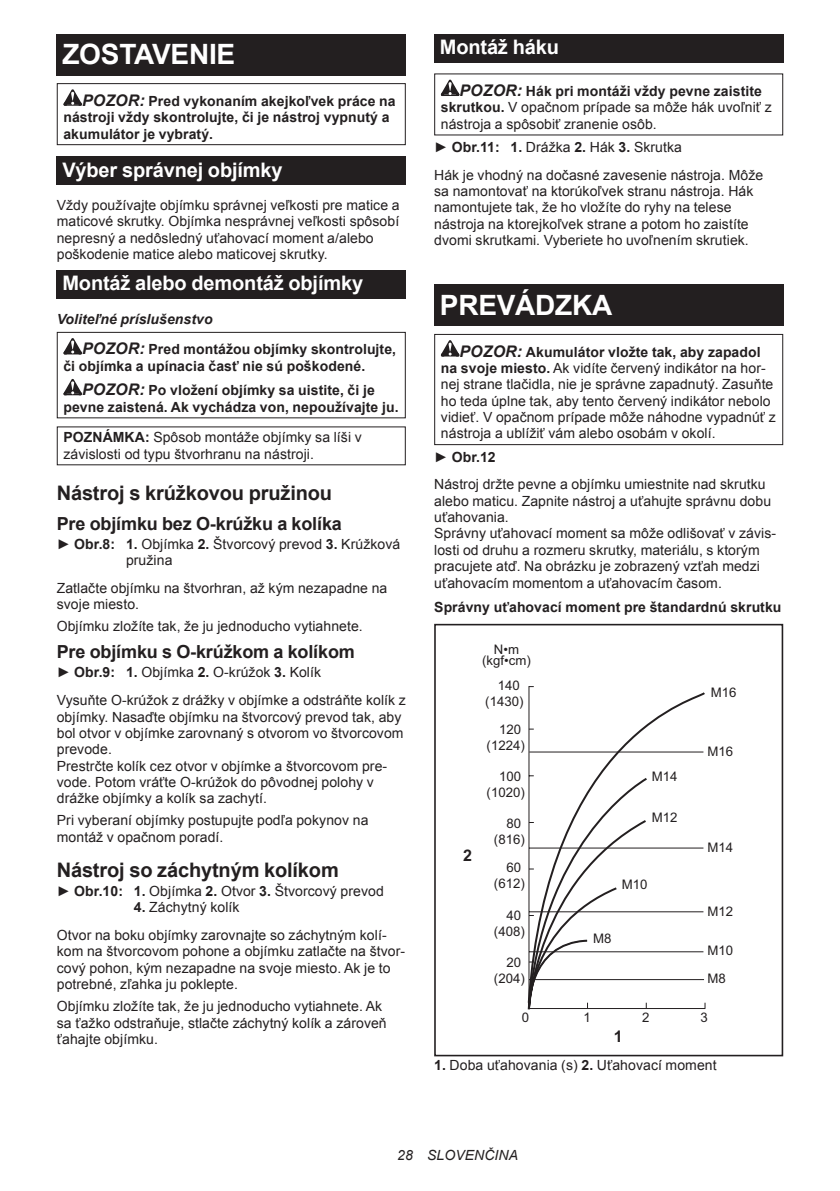
<style>
.page{position:relative;width:840px;height:1191px;background:#fff}
.page>*{position:absolute;margin:0;border:0;box-sizing:border-box;transform-origin:0 0}
.t1{font:700 28px "Arial";letter-spacing:-.01em;color:#fff}
.t2{font:700 20px "Arial";letter-spacing:-.01em;color:#fff}
.t3{font:700 20px "Arial";letter-spacing:-.01em;color:#231f20}
.t4{font:700 18px "Arial";letter-spacing:-.01em;color:#231f20}
.t5{font:700 16px "Arial";color:#231f20}
.t6{font:14px/16.4px "Arial";letter-spacing:.005em;color:#231f20}
.t7{font:700 14px/16.4px "Arial";letter-spacing:.005em;color:#231f20}
.t8{font:italic 14px "Arial";letter-spacing:.005em;color:#231f20}
.t9{font:13.2px/15.8px "Arial";color:#231f20;text-align:right}
.s1{font-style:italic;font-size:16px}
.s2{font-style:italic}
.s3{font-weight:400}
.s4{font-weight:700}
.s5{font-weight:700;font-style:italic;font-size:16px}
</style>
<div class="page">
<div style="left:57px;top:34px;width:348px;height:41px;background:#231f20"></div>
<svg style="left:63px;top:89px;width:19px;height:17px"></svg>
<div style="left:57px;top:83px;width:348px;height:62px;border:1px solid #231f20"></div>
<div style="left:57px;top:156px;width:348px;height:29px;background:#231f20"></div>
<div style="left:57px;top:270px;width:348px;height:29px;background:#231f20"></div>
<svg style="left:63px;top:338px;width:19px;height:16px"></svg>
<svg style="left:63px;top:379px;width:19px;height:16px"></svg>
<div style="left:57px;top:332px;width:348px;height:86px;border:1px solid #231f20"></div>
<div style="left:434px;top:34px;width:348px;height:29px;background:#231f20"></div>
<svg style="left:440px;top:80px;width:19px;height:16px"></svg>
<div style="left:434px;top:285px;width:348px;height:41px;background:#231f20"></div>
<svg style="left:440px;top:340px;width:19px;height:16px"></svg>
<div style="left:434px;top:334px;width:348px;height:111px;border:1px solid #231f20"></div>
<div style="left:434px;top:624px;width:348px;height:432px;border:2px solid #231f20"></div>
<hr style="left:528px;top:686px;width:1px;height:316px;background:#231f20">
<svg style="left:527px;top:1005px;width:121px;height:5px"></svg>
<svg style="left:527px;top:690px;width:179px;height:315px"></svg>
<hr style="left:529px;top:751px;width:174px;height:1px;background:#231f20">
<h1 class="t1" style="left:62px;top:35px;width:174px">ZOSTAVENIE</h1>
<p class="t7" style="left:63px;top:93px;width:333px;text-indent:19px"><span class="s1">POZOR:</span> Pred vykonaním akejkoľvek práce na nástroji vždy skontrolujte, či je nástroj vypnutý a akumulátor je vybratý.</p>
<h2 class="t2" style="left:62px;top:156px;width:221px">Výber správnej objímky</h2>
<p class="t6" style="left:57px;top:197px;width:344px">Vždy používajte objímku správnej veľkosti pre matice a maticové skrutky. Objímka nesprávnej veľkosti spôsobí nepresný a nedôsledný uťahovací moment a/alebo poškodenie matice alebo maticovej skrutky.</p>
<h2 class="t2" style="left:62px;top:270px;width:302px">Montáž alebo demontáž objímky</h2>
<p class="t7" style="left:82px;top:304px;width:315px;line-height:30.6px;text-indent:-25px"><span class="s2">Voliteľné príslušenstvo<br></span><span class="s1">POZOR:</span> Pred montážou objímky skontrolujte,</p>
<p class="t7" style="left:82px;top:354px;width:294px;line-height:24.4px;text-indent:-19px">či objímka a upínacia časť nie sú poškodené.<br><span class="s1">POZOR:</span> Po vložení objímky sa uistite, či je</p>
<p class="t7" style="left:63px;top:392px;width:336px;line-height:30.6px">pevne zaistená. Ak vychádza von, nepoužívajte ju.<br>POZNÁMKA: <span class="s3">Spôsob montáže objímky sa líši v</span></p>
<p class="t6" style="left:63px;top:446px;width:252px">závislosti od typu štvorhranu na nástroji.</p>
<h2 class="t3" style="left:57px;top:480px;width:277px">Nástroj s krúžkovou pružinou</h2>
<p class="t4" style="left:57px;top:511px;width:286px">Pre objímku bez O-krúžku a kolíka</p>
<p class="t6" style="left:126px;top:536px;width:275px;text-indent:-69px">► <span class="s4">Obr.8: 1.</span> Objímka <span class="s4">2.</span> Štvorcový prevod <span class="s4">3.</span> Krúžková pružina</p>
<p class="t6" style="left:57px;top:580px;width:332px">Zatlačte objímku na štvorhran, až kým nezapadne na svoje miesto.</p>
<p class="t6" style="left:57px;top:618px;width:307px">Objímku zložíte tak, že ju jednoducho vytiahnete.</p>
<p class="t4" style="left:57px;top:640px;width:299px">Pre objímku s O-krúžkom a kolíkom</p>
<p class="t6" style="left:57px;top:658px;width:350px;line-height:27.8px">► <span class="s4">Obr.9: 1.</span> Objímka <span class="s4">2.</span> O-krúžok <span class="s4">3.</span> Kolík<br>Vysuňte O-krúžok z drážky v objímke a odstráňte kolík z</p>
<p class="t6" style="left:57px;top:708px;width:348px">objímky. Nasaďte objímku na štvorcový prevod tak, aby bol otvor v objímke zarovnaný s otvorom vo štvorcovom prevode.<br>Prestrčte kolík cez otvor v objímke a štvorcovom pre&shy;vode. Potom vráťte O-krúžok do pôvodnej polohy v drážke objímky a kolík sa zachytí.</p>
<p class="t6" style="left:57px;top:812px;width:313px">Pri vyberaní objímky postupujte podľa pokynov na montáž v opačnom poradí.</p>
<h2 class="t3" style="left:57px;top:856px;width:283px">Nástroj so záchytným kolíkom</h2>
<p class="t6" style="left:57px;top:883px;width:328px">► <span class="s4">Obr.10: 1.</span> Objímka <span class="s4">2.</span> Otvor <span class="s4">3.</span> Štvorcový prevod</p>
<p class="t6" style="left:57px;top:893px;width:331px;line-height:27.8px;text-indent:77px"><span class="s4">4.</span> Záchytný kolík<br>Otvor na boku objímky zarovnajte so záchytným kolí-</p>
<p class="t6" style="left:57px;top:943px;width:350px">kom na štvorcovom pohone a objímku zatlačte na štvor&shy;cový pohon, kým nezapadne na svoje miesto. Ak je to potrebné, zľahka ju poklepte.</p>
<p class="t6" style="left:57px;top:998px;width:331px">Objímku zložíte tak, že ju jednoducho vytiahnete. Ak sa ťažko odstraňuje, stlačte záchytný kolík a zároveň ťahajte objímku.</p>
<h2 class="t2" style="left:439px;top:34px;width:120px">Montáž háku</h2>
<p class="t6" style="left:440px;top:83px;width:332px;text-indent:19px"><span class="s5">POZOR:</span> <span class="s4">Hák pri montáži vždy pevne zaistite skrutkou.</span> V opačnom prípade sa môže hák uvoľniť z nástroja a spôsobiť zranenie osôb.</p>
<p class="t6" style="left:434px;top:133px;width:330px;line-height:27.8px">► <span class="s4">Obr.11: 1.</span> Drážka <span class="s4">2.</span> Hák <span class="s4">3.</span> Skrutka<br>Hák je vhodný na dočasné zavesenie nástroja. Môže</p>
<p class="t6" style="left:434px;top:183px;width:320px">sa namontovať na ktorúkoľvek stranu nástroja. Hák namontujete tak, že ho vložíte do ryhy na telese nástroja na ktorejkoľvek strane a potom ho zaistíte dvomi skrutkami. Vyberiete ho uvoľnením skrutiek.</p>
<h1 class="t1" style="left:439px;top:286px;width:174px">PREVÁDZKA</h1>
<p class="t6" style="left:440px;top:343px;width:336px;text-indent:19px"><span class="s5">POZOR:</span> <span class="s4">Akumulátor vložte tak, aby zapadol na svoje miesto.</span> Ak vidíte červený indikátor na hor&shy;nej strane tlačidla, nie je správne zapadnutý. Zasuňte ho teda úplne tak, aby tento červený indikátor nebolo vidieť. V opačnom prípade môže náhodne vypadnúť z nástroja a ublížiť vám alebo osobám v okolí.</p>
<p class="t6" style="left:434px;top:443px;width:333px;line-height:27.8px">► <span class="s4">Obr.12<br></span>Nástroj držte pevne a objímku umiestnite nad skrutku</p>
<p class="t6" style="left:434px;top:492px;width:343px">alebo maticu. Zapnite nástroj a uťahujte správnu dobu uťahovania.<br>Správny uťahovací moment sa môže odlišovať v závis&shy;losti od druhu a rozmeru skrutky, materiálu, s ktorým pracujete atď. Na obrázku je zobrazený vzťah medzi uťahovacím momentom a uťahovacím časom.</p>
<p class="t7" style="left:434px;top:600px;width:348px">Správny uťahovací moment pre štandardnú skrutku</p>
<p class="t9" style="left:482px;top:644px;width:50px;line-height:10.6px;text-align:center">N•m (kgf•cm)</p>
<p class="t5" style="left:463px;top:845px;width:10px">2</p>
<p class="t9" style="left:485px;top:678px;width:40px">140 (1430)</p>
<p class="t9" style="left:486px;top:721px;width:40px">120 (1224)</p>
<p class="t9" style="left:486px;top:769px;width:40px">100 (1020)</p>
<p class="t9" style="left:493px;top:815px;width:32px">80 (816)</p>
<p class="t9" style="left:493px;top:860px;width:32px">60 (612)</p>
<p class="t9" style="left:493px;top:907px;width:32px">40 (408)</p>
<p class="t9" style="left:493px;top:955px;width:32px">20 (204)</p>
<p class="t9" style="left:651px;top:769px;width:27px">M14</p>
<p class="t9" style="left:651px;top:809px;width:27px">M12</p>
<p class="t9" style="left:621px;top:876px;width:27px">M10</p>
<p class="t9" style="left:593px;top:931px;width:20px">M8</p>
<p class="t9" style="left:710px;top:684px;width:27px">M16</p>
<p class="t9" style="left:707px;top:743px;width:27px">M16</p>
<p class="t9" style="left:707px;top:839px;width:27px">M14</p>
<p class="t9" style="left:707px;top:903px;width:27px">M12</p>
<p class="t9" style="left:707px;top:936px;width:27px;line-height:27.8px;text-align:left">M10<br>M8</p>
<p class="t9" style="left:521px;top:1010px;width:9px">0</p>
<p class="t9" style="left:583px;top:1010px;width:9px">1</p>
<p class="t9" style="left:700px;top:1010px;width:9px">3</p>
<p class="t9" style="left:641px;top:1010px;width:9px">2</p>
<p class="t5" style="left:613px;top:1026px;width:10px">1</p>
<p class="t6" style="left:434px;top:1057px;width:284px"><span class="s4">1.</span> Doba uťahovania (s) <span class="s4">2.</span> Uťahovací moment</p>
<p class="t8" style="left:397px;top:1146px;width:122px">28 SLOVENČINA</p>
</div>
